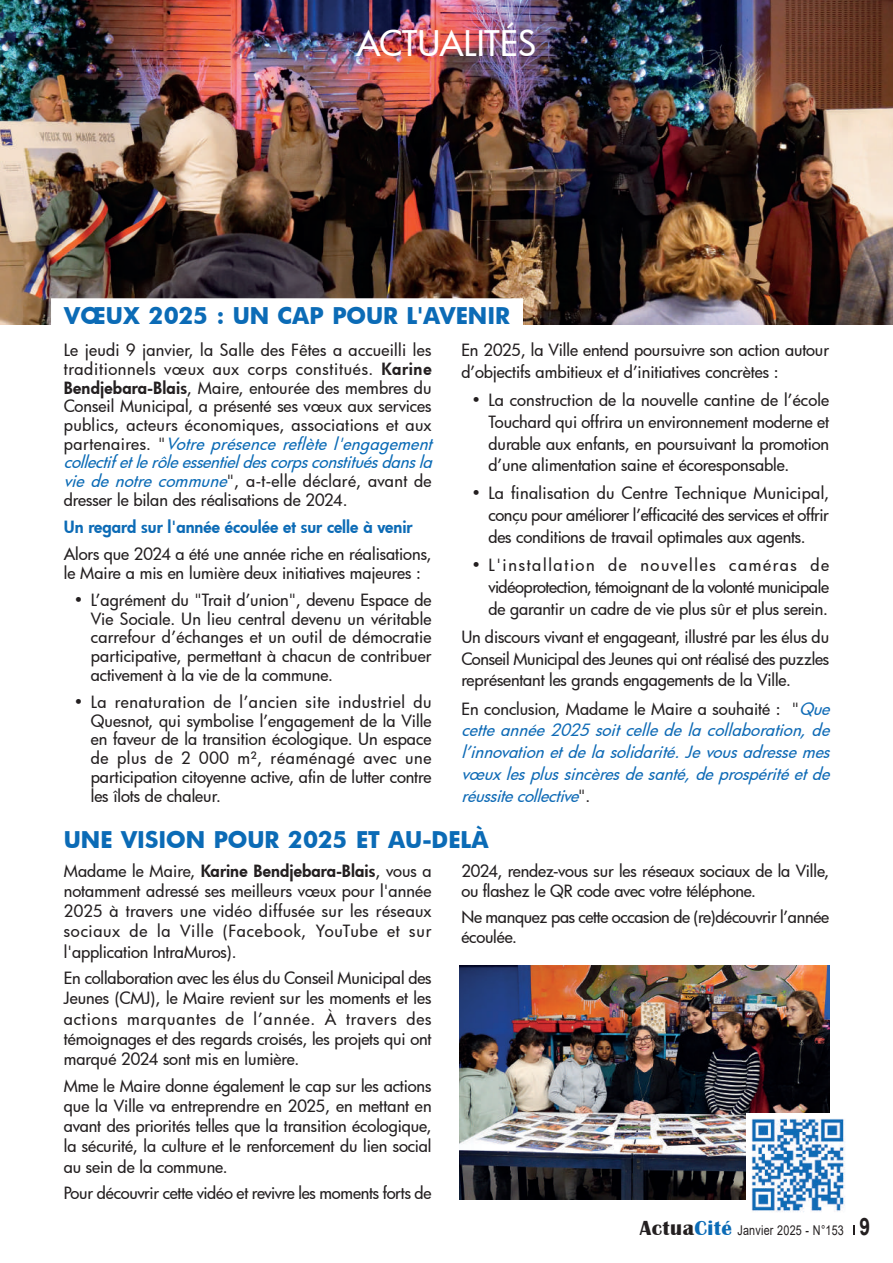
<style>
.page{position:relative;width:893px;height:1263px;background:#fff}
.page>*{position:absolute;margin:0;border:0;box-sizing:border-box;transform-origin:0 0}
.t1{font:500 34.5px "Futura";color:#fff}
.t2{font:700 22.5px "Futura";color:#0b6bb6}
.t3{font:500 16.5px/20.2px "Futura";letter-spacing:-.005em;color:#231f20;text-align:justify}
.t4{font:500 16.5px/18.8px "Futura";letter-spacing:.015em;color:#231f20}
.t5{font:italic 500 16.5px/21.8px "Futura";color:#0f6bb6;text-align:justify}
.t6{font:800 16.5px "Futura";color:#0c6bb6}
.t7{font:13.5px "Arial";letter-spacing:.02em;color:#231f20;scale:.8 1}
.s1{font-weight:800}
.s2{font-style:italic;color:#0b6bb6}
.s3{font-style:normal;color:#231f20}
.s4{font-family:"Britannic";font-weight:700;font-size:21px}
.s5{font-family:"Britannic";font-weight:700;font-size:21px;color:#0b6bb6}
.s6{font-weight:700;font-size:24px}
</style>
<div class="page">
<img style="left:459px;top:965px;width:370px;height:234px">
<img style="left:0;top:0;width:893px;height:324px">
<div style="left:51px;top:298px;width:472px;height:30px;background:#fff"></div>
<img style="left:747px;top:1113px;width:98px;height:99px">
<h1 class="t1" style="left:356px;top:20px;width:182px">ACTUALITÉS</h1>
<h1 class="t1" style="left:381px;top:20px;width:133px">DOSSIER</h1>
<h2 class="t2" style="left:64px;top:300px;width:448px">VŒUX 2025 : UN CAP POUR L'AVENIR</h2>
<p class="t4" style="left:64px;top:340px;width:375px">Le jeudi 9 janvier, la Salle des Fêtes a accueilli les traditionnels vœux aux corps constitués. <span class="s1">Karine Bendjebara-Blais</span>, Maire, entourée des membres du Conseil Municipal, a présenté ses vœux aux services publics, acteurs économiques, associations et aux p a r t e n a i r e s . " <span class="s2">Votre présence reflète l'engagement collectifetlerôleessentieldescorpsconstituésdansla viedenotrecommune</span>", a-t-elle déclaré, avant de dresser le bilan des réalisations de 2024.</p>
<p class="t6" style="left:64px;top:516px;width:350px">Un regard sur l'année écoulée et sur celle à venir</p>
<p class="t3" style="left:64px;top:544px;width:369px;line-height:18.8px">Alors que 2024 a été une année riche en réalisations, le Maire a mis en lumière deux initiatives majeures :</p>
<p class="t3" style="left:91px;top:590px;width:342px;line-height:18.8px;text-indent:-17px">• L’agrément du "Trait d’union", devenu Espace de Vie Sociale. Un lieu central devenu un véritable carrefour d’échanges et un outil de démocratie participative, permettant à chacun de contribuer activement à la vie de la commune.</p>
<p class="t3" style="left:91px;top:692px;width:342px;line-height:18.8px;text-indent:-17px">• La renaturation de l’ancien site industriel du Quesnot, qui symbolise l’engagement de la Ville en faveur de la transition écologique. Un espace de plus de 2 000 m², réaménagé avec une participation citoyenne active, afin de lutter contre les îlots de chaleur.</p>
<p class="t3" style="left:461px;top:339px;width:369px;line-height:21.8px">En 2025, la Ville entend poursuivre son action autour d’objectifs ambitieux et d’initiatives concrètes :</p>
<p class="t3" style="left:488px;top:389px;width:342px;line-height:21.8px;text-indent:-17px">• La construction de la nouvelle cantine de l’école Touchard qui offrira un environnement moderne et durable aux enfants, en poursuivant la promotion d’une alimentation saine et écoresponsable.</p>
<p class="t3" style="left:488px;top:482px;width:342px;line-height:21.8px;text-indent:-17px">• La finalisation du Centre Technique Municipal, conçu pour améliorer l’efficacité des services et offrir des conditions de travail optimales aux agents.</p>
<p class="t3" style="left:488px;top:554px;width:342px;line-height:21.8px;text-indent:-17px">• L'installation de nouvelles caméras de vidéoprotection, témoignant de la volonté municipale de garantir un cadre de vie plus sûr et plus serein.</p>
<p class="t3" style="left:461px;top:625px;width:369px;line-height:21.8px">Un discours vivant et engageant, illustré par les élus du Conseil Municipal des Jeunes qui ont réalisé des puzzles représentant les grands engagements de la Ville.</p>
<p class="t5" style="left:461px;top:697px;width:375px"><span class="s3">En conclusion, Madame le Maire a souhaité : "</span>Que cetteannée2025soitcelledelacollaboration,de l’innovationetdelasolidarité.Jevousadressemes vœuxlesplussincèresdesanté,deprospéritéetde réussitecollective<span class="s3">" .</span></p>
<h2 class="t2" style="left:64px;top:824px;width:426px">UNE VISION POUR 2025 ET AU-DELÀ</h2>
<p class="t3" style="left:64px;top:860px;width:369px">Madame le Maire, <span class="s1">Karine Bendjebara-Blais</span>, vous a notamment adressé ses meilleurs vœux pour l'année 2025 à travers une vidéo diffusée sur les réseaux sociaux de la Ville (Facebook, YouTube et sur l'application IntraMuros).</p>
<p class="t3" style="left:64px;top:968px;width:369px">En collaboration avec les élus du Conseil Municipal des Jeunes (CMJ), le Maire revient sur les moments et les actions marquantes de l’année. À travers des témoignages et des regards croisés, les projets qui ont marqué 2024 sont mis en lumière.</p>
<p class="t3" style="left:64px;top:1075px;width:369px">Mme le Maire donne également le cap sur les actions que la Ville va entreprendre en 2025, en mettant en avant des priorités telles que la transition écologique, la sécurité, la culture et le renforcement du lien social au sein de la commune.</p>
<p class="t3" style="left:64px;top:1183px;width:369px">Pour découvrir cette vidéo et revivre les moments forts de</p>
<p class="t3" style="left:461px;top:860px;width:369px">2024, rendez-vous sur les réseaux sociaux de la Ville, ou flashez le QR code avec votre téléphone.</p>
<p class="t3" style="left:461px;top:907px;width:369px">Ne manquez pas cette occasion de (re)découvrir l’année écoulée.</p>
<p class="t7" style="left:640px;top:1221px;width:289px"><span class="s4">Actua</span><span class="s5">Cité</span> Janvier 2025 - N°153 <span class="s6">9</span></p>
</div>
